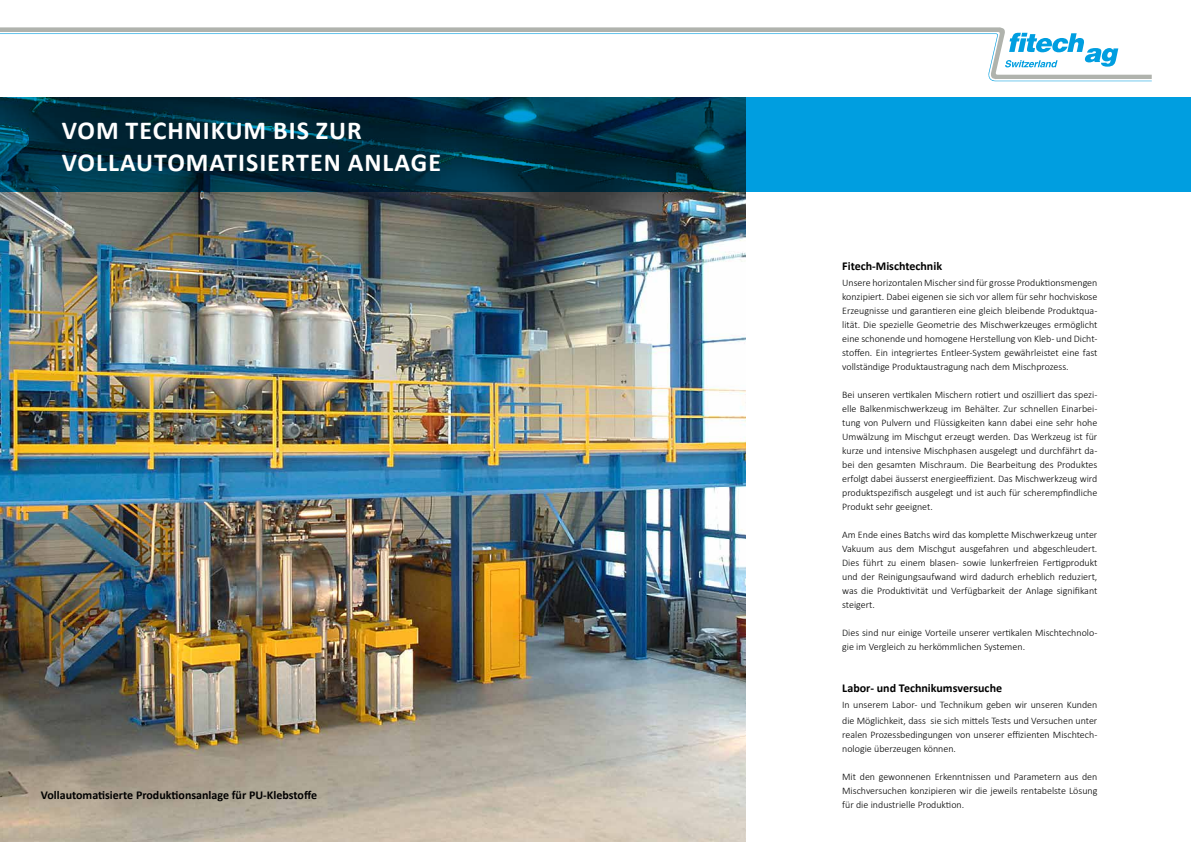
<style>
.page{position:relative;width:1191px;height:842px;background:#fff}
.page>*{position:absolute;margin:0;border:0;box-sizing:border-box;transform-origin:0 0}
.t1{font:700 25.9px/31.1px "Calibri";letter-spacing:.04em;color:#fff}
.t2{font:700 12px "Calibri";color:#000}
.t3{font:300 10px/14px "Calibri";color:#000;text-align:justify}
</style>
<div class="page">
<img style="left:0;top:192px;width:746px;height:650px">
<svg style="left:0;top:98px;width:1191px;height:94px;background:#00587c"></svg>
<svg style="left:0;top:27px;width:1028px;height:6px;fill:#b0b3ad"></svg>
<svg style="left:0;top:33px;width:1151px;height:49px"></svg>
<h1 class="t1" style="left:62px;top:115px;width:381px">VOM TECHNIKUM BIS ZUR<br>VOLLAUTOMATISIERTEN ANLAGE</h1>
<p class="t2" style="left:41px;top:786px;width:278px">Vollautomatisierte Produktionsanlage für PU-Klebstoffe</p>
<p class="t2" style="left:842px;top:257px;width:101px">Fitech-Mischtechnik</p>
<p class="t3" style="left:842px;top:275px;width:257px">Unsere horizontalen Mischer sind für grosse Produktionsmengen konzipiert. Dabei eigenen sie sich vor allem für sehr hochviskose Erzeugnisse und garantieren eine gleich bleibende Produktqua&shy;lität. Die spezielle Geometrie des Mischwerkzeuges ermöglicht eine schonende und homogene Herstellung von Kleb- und Dicht&shy;stoffen. Ein integriertes Entleer-System gewährleistet eine fast vollständige Produktaustragung nach dem Mischprozess.</p>
<p class="t3" style="left:842px;top:387px;width:257px">Bei unseren vertikalen Mischern rotiert und oszilliert das spezi&shy;elle Balkenmischwerkzeug im Behälter. Zur schnellen Einarbei&shy;tung von Pulvern und Flüssigkeiten kann dabei eine sehr hohe Umwälzung im Mischgut erzeugt werden. Das Werkzeug ist für kurze und intensive Mischphasen ausgelegt und durchfährt da&shy;bei den gesamten Mischraum. Die Bearbeitung des Produktes erfolgt dabei äusserst energieeffizient. Das Mischwerkzeug wird produktspezifisch ausgelegt und ist auch für scherempfindliche Produkt sehr geeignet.</p>
<p class="t3" style="left:842px;top:527px;width:257px">Am Ende eines Batchs wird das komplette Mischwerkzeug unter Vakuum aus dem Mischgut ausgefahren und abgeschleudert.<br>Dies führt zu einem blasen- sowie lunkerfreien Fertigprodukt und der Reinigungsaufwand wird dadurch erheblich reduziert, was die Produktivität und Verfügbarkeit der Anlage signifikant steigert.</p>
<p class="t3" style="left:842px;top:625px;width:257px">Dies sind nur einige Vorteile unserer vertikalen Mischtechnolo&shy;gie im Vergleich zu herkömmlichen Systemen.</p>
<p class="t2" style="left:842px;top:679px;width:161px">Labor- und Technikumsversuche</p>
<p class="t3" style="left:842px;top:696px;width:257px;line-height:16px">In unserem Labor- und Technikum geben wir unseren Kunden die Möglichkeit, dass sie sich mittels Tests und Versuchen unter</p>
<p class="t3" style="left:842px;top:727px;width:257px">realen Prozessbedingungen von unserer effizienten Mischtech&shy;nologie überzeugen können.</p>
<p class="t3" style="left:842px;top:769px;width:257px">Mit den gewonnenen Erkenntnissen und Parametern aus den Mischversuchen konzipieren wir die jeweils rentabelste Lösung für die industrielle Produktion.</p>
</div>
